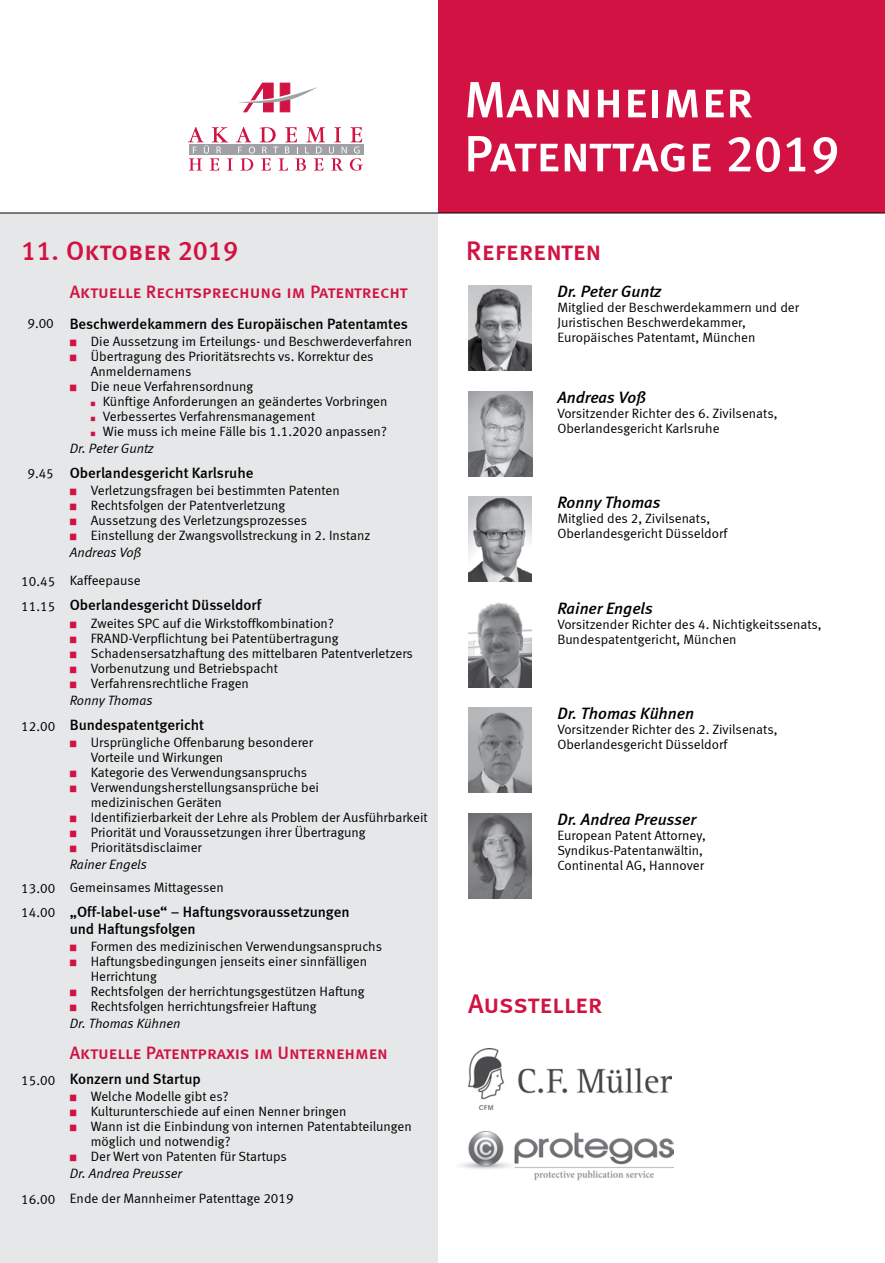
<style>
.page{position:relative;width:885px;height:1263px;background:#fff}
.page>*{position:absolute;margin:0;border:0;box-sizing:border-box;transform-origin:0 0}
.t1{font:51px/54px "Meta Medium LF Caps";color:#fff}
.t2{font:27px "Meta Medium LF Caps";color:#d11242}
.t3{font:18px "Meta Medium LF Caps";color:#d11242}
.t4{font:italic 16.5px "Meta Medium LF";color:#000}
.t5{font:15px/16.5px "Meta Medium LF";color:#000}
.t6{font:13.5px/15px "Meta Normal LF";color:#000}
.s1{color:#d11242}
.s2{font-style:italic}
</style>
<div class="page">
<div style="left:0;top:213px;width:438px;height:1050px;background:#e6e7e8"></div>
<div style="left:438px;top:0;width:446px;height:213px;background:#d11242"></div>
<svg style="left:238px;top:83px;width:80px;height:29px"></svg>
<svg style="left:188px;top:127px;width:175px;height:44px"></svg>
<img style="left:468px;top:286px;width:63px;height:85px">
<hr style="left:0;top:213px;width:884px;height:1px;background:#000">
<img style="left:468px;top:708px;width:63px;height:85px">
<img style="left:468px;top:392px;width:64px;height:85px">
<img style="left:468px;top:497px;width:63px;height:85px">
<img style="left:468px;top:813px;width:63px;height:85px">
<img style="left:468px;top:602px;width:63px;height:85px">
<img style="left:468px;top:1048px;width:203px;height:62px">
<img style="left:460px;top:1131px;width:213px;height:49px">
<h2 class="t2" style="left:21px;top:235px;width:218px">11. Oktober 2019</h2>
<p class="t6" style="left:27px;top:316px;width:28px">9.00</p>
<p class="t6" style="left:27px;top:465px;width:28px">9.45</p>
<p class="t6" style="left:21px;top:568px;width:35px;line-height:25.5px">10.45<br>11.15</p>
<p class="t6" style="left:21px;top:718px;width:35px">12.00</p>
<p class="t6" style="left:21px;top:876px;width:35px;line-height:24px">13.00<br>14.00</p>
<p class="t6" style="left:21px;top:1072px;width:35px">15.00</p>
<p class="t6" style="left:21px;top:1191px;width:35px">16.00</p>
<h3 class="t3" style="left:70px;top:281px;width:339px">Aktuelle Rechtsprechung im Patentrecht</h3>
<p class="t5" style="left:70px;top:315px;width:339px">Beschwerdekammern des Europäischen Patentamtes</p>
<p class="t6" style="left:70px;top:333px;width:344px"><span class="s1">■</span> Die Aussetzung im Erteilungs- und Beschwerdeverfahren</p>
<p class="t6" style="left:91px;top:348px;width:284px;text-indent:-21px"><span class="s1">■</span> Übertragung des Prioritätsrechts vs. Korrektur des<br>Anmeldernamens</p>
<p class="t6" style="left:70px;top:378px;width:185px"><span class="s1">■</span> Die neue Verfahrensordnung</p>
<p class="t6" style="left:91px;top:393px;width:298px"><span class="s1">■</span> Künftige Anforderungen an geändertes Vorbringen</p>
<p class="t6" style="left:91px;top:408px;width:226px"><span class="s1">■</span> Verbessertes Verfahrensmanagement</p>
<p class="t6" style="left:70px;top:422px;width:318px;line-height:17.1px;text-indent:21px"><span class="s1">■</span> Wie muss ich meine Fälle bis 1.1.2020 anpassen?<br><span class="s2">Dr. Peter Guntz</span></p>
<p class="t5" style="left:70px;top:464px;width:185px">Oberlandesgericht Karlsruhe</p>
<p class="t6" style="left:70px;top:483px;width:271px"><span class="s1">■</span> Verletzungsfragen bei bestimmten Patenten</p>
<p class="t6" style="left:70px;top:498px;width:217px"><span class="s1">■</span> Rechtsfolgen der Patentverletzung</p>
<p class="t6" style="left:70px;top:513px;width:239px"><span class="s1">■</span> Aussetzung des Verletzungsprozesses</p>
<p class="t6" style="left:70px;top:527px;width:302px;line-height:17.1px"><span class="s1">■</span> Einstellung der Zwangsvollstreckung in 2. Instanz<br><span class="s2">Andreas Voß</span></p>
<p class="t6" style="left:70px;top:573px;width:72px">Kaffeepause</p>
<p class="t5" style="left:70px;top:597px;width:193px">Oberlandesgericht Düsseldorf</p>
<p class="t6" style="left:70px;top:615px;width:265px"><span class="s1">■</span> Zweites SPC auf die Wirkstoffkombination?</p>
<p class="t6" style="left:70px;top:630px;width:270px"><span class="s1">■</span> FRAND-Verpflichtung bei Patentübertragung</p>
<p class="t6" style="left:70px;top:645px;width:345px"><span class="s1">■</span> Schadensersatzhaftung des mittelbaren Patentverletzers</p>
<p class="t6" style="left:70px;top:660px;width:210px"><span class="s1">■</span> Vorbenutzung und Betriebspacht</p>
<p class="t6" style="left:70px;top:674px;width:181px;line-height:17.1px"><span class="s1">■</span> Verfahrensrechtliche Fragen<br><span class="s2">Ronny Thomas</span></p>
<p class="t5" style="left:70px;top:716px;width:136px">Bundespatentgericht</p>
<p class="t6" style="left:91px;top:734px;width:224px;text-indent:-21px"><span class="s1">■</span> Ursprüngliche Offenbarung besonderer<br>Vorteile und Wirkungen</p>
<p class="t6" style="left:70px;top:764px;width:239px"><span class="s1">■</span> Kategorie des Verwendungsanspruchs</p>
<p class="t6" style="left:91px;top:779px;width:230px;text-indent:-21px"><span class="s1">■</span> Verwendungsherstellungsansprüche bei medizinischen Geräten</p>
<p class="t6" style="left:70px;top:809px;width:359px"><span class="s1">■</span> Identifizierbarkeit der Lehre als Problem der Ausführbarkeit</p>
<p class="t6" style="left:70px;top:824px;width:297px"><span class="s1">■</span> Priorität und Voraussetzungen ihrer Übertragung</p>
<p class="t6" style="left:70px;top:838px;width:134px;line-height:17.1px"><span class="s1">■</span> Prioritätsdisclaimer<br><span class="s2">Rainer Engels</span></p>
<p class="t6" style="left:70px;top:880px;width:155px">Gemeinsames Mittagessen</p>
<p class="t5" style="left:70px;top:904px;width:281px">„Off-label-use“ − Haftungsvoraussetzungen und Haftungsfolgen</p>
<p class="t6" style="left:70px;top:939px;width:314px"><span class="s1">■</span> Formen des medizinischen Verwendungsanspruchs</p>
<p class="t6" style="left:91px;top:954px;width:278px;text-indent:-21px"><span class="s1">■</span> Haftungsbedingungen jenseits einer sinnfälligen<br>Herrichtung</p>
<p class="t6" style="left:70px;top:984px;width:296px"><span class="s1">■</span> Rechtsfolgen der herrichtungsgestützen Haftung</p>
<p class="t6" style="left:70px;top:998px;width:248px;line-height:17.1px"><span class="s1">■</span> Rechtsfolgen herrichtungsfreier Haftung<br><span class="s2">Dr. Thomas Kühnen</span></p>
<h3 class="t3" style="left:70px;top:1042px;width:320px">Aktuelle Patentpraxis im Unternehmen</h3>
<p class="t5" style="left:70px;top:1070px;width:132px">Konzern und Startup</p>
<p class="t6" style="left:70px;top:1089px;width:160px"><span class="s1">■</span> Welche Modelle gibt es?</p>
<p class="t6" style="left:70px;top:1104px;width:278px"><span class="s1">■</span> Kulturunterschiede auf einen Nenner bringen</p>
<p class="t6" style="left:91px;top:1119px;width:322px;text-indent:-21px"><span class="s1">■</span> Wann ist die Einbindung von internen Patentabteilungen möglich und notwendig?</p>
<p class="t6" style="left:70px;top:1148px;width:218px;line-height:17.1px"><span class="s1">■</span> Der Wert von Patenten für Startups<br><span class="s2">Dr. Andrea Preusser</span></p>
<p class="t6" style="left:70px;top:1190px;width:225px">Ende der Mannheimer Patenttage 2019</p>
<h1 class="t1" style="left:463px;top:72px;width:377px">Mannheimer<br>Patenttage 2019</h1>
<h2 class="t2" style="left:466px;top:235px;width:137px">Referenten</h2>
<p class="t4" style="left:557px;top:282px;width:105px">Dr. Peter Guntz</p>
<p class="t6" style="left:557px;top:300px;width:243px">Mitglied der Beschwerdekammern und der<br>Juristischen Beschwerdekammer,<br>Europäisches Patentamt, München</p>
<p class="t4" style="left:557px;top:387px;width:90px">Andreas Voß</p>
<p class="t6" style="left:557px;top:405px;width:221px">Vorsitzender Richter des 6. Zivilsenats,<br>Oberlandesgericht Karlsruhe</p>
<p class="t4" style="left:557px;top:493px;width:105px">Ronny Thomas</p>
<p class="t6" style="left:557px;top:511px;width:171px">Mitglied des 2, Zivilsenats,<br>Oberlandesgericht Düsseldorf</p>
<p class="t4" style="left:557px;top:598px;width:97px">Rainer Engels</p>
<p class="t6" style="left:557px;top:616px;width:266px">Vorsitzender Richter des 4. Nichtigkeitssenats,<br>Bundespatentgericht, München</p>
<p class="t4" style="left:557px;top:704px;width:138px">Dr. Thomas Kühnen</p>
<p class="t6" style="left:557px;top:722px;width:221px">Vorsitzender Richter des 2. Zivilsenats,<br>Oberlandesgericht Düsseldorf</p>
<p class="t4" style="left:557px;top:809px;width:140px">Dr. Andrea Preusser</p>
<p class="t6" style="left:557px;top:827px;width:150px">European Patent Attorney,<br>Syndikus-Patentanwältin,<br>Continental AG, Hannover</p>
<h2 class="t2" style="left:468px;top:988px;width:136px">Aussteller</h2>
</div>
